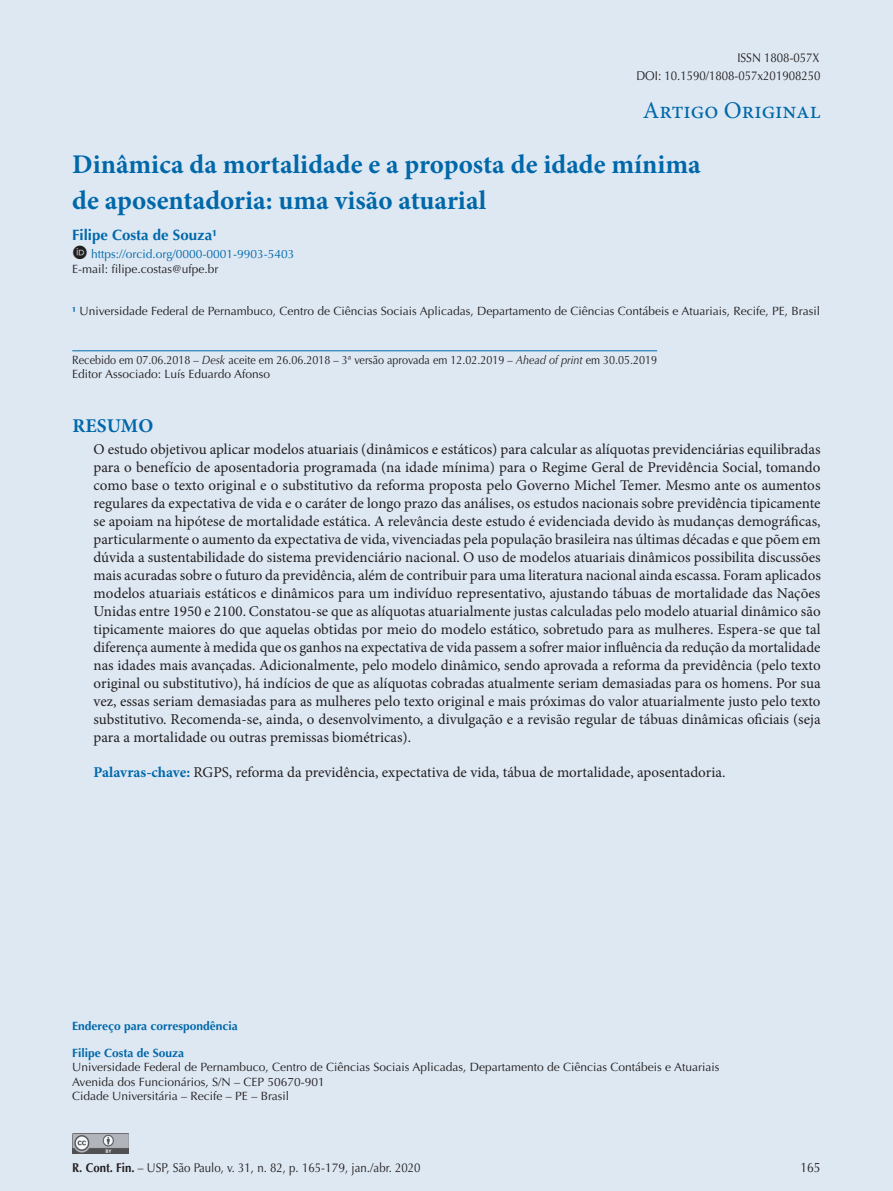
<style>
.page{position:relative;width:893px;height:1191px;background:#dee8f3}
.page>*{position:absolute;margin:0;border:0;box-sizing:border-box;transform-origin:0 0}
.TITULO{font:700 27px/36px "Minion Pro";color:#0068a9}
.t1{font:24px "Minion Pro";color:#0068a9}
.ABSTRACT1{font:700 19.5px "Minion Pro";letter-spacing:.005em;color:#0068a9}
.ABSTRACT2{font:15px/18px "Minion Pro";color:#231f20;text-align:justify}
.KEY_WORDS{font:15px "Minion Pro";color:#231f20}
.AUTORES{font:700 15px "Optima LT Std";color:#0068a9}
.t2{font:13.5px "Optima LT Std";color:#231f20;scale:.9 1}
.RODAPE{font:12.75px "Optima LT Std";color:#231f20;scale:.9 1}
.DOI{font:12.75px "Optima LT Std";color:#231f20;scale:.9 1}
.NOTA_CORRESP{font:12px "Optima LT Std";color:#231f20}
.AFILIACÃO_1{font:12px "Optima LT Std";color:#231f20}
.RECEPCÃO{font:12px "Optima LT Std";color:#231f20;scale:.9 1}
.NOTAS{font:12px "Optima LT Std";color:#231f20}
.NOTAS-2{font:12px "Optima LT Std";color:#0068a9}
.ENDERECO{font:700 12px "Optima LT Std";color:#0068a9}
.NOME_CORRESP{font:700 12px "Optima LT Std";color:#0068a9}
.s1{font-weight:700;color:#0068a9}
.s2{font-style:italic}
.s3{font-weight:700}
.s4{font-style:inherit}
</style>
<div class="page">
<img style="left:72px;top:1133px;width:56px;height:20px">
<hr style="left:72px;top:350px;width:585px;height:1px;background:#0068a9">
<p class="DOI" style="left:737px;top:50px;width:93px">ISSN 1808-057X</p>
<p class="DOI" style="left:636px;top:68px;width:206px">DOI: 10.1590/1808-057x201908250</p>
<p class="t1" style="left:643px;top:94px;width:179px">Artigo Original</p>
<p class="TITULO" style="left:72px;top:146px;width:630px">Dinâmica da mortalidade e a proposta de idade mínima de aposentadoria: uma visão atuarial</p>
<p class="AUTORES" style="left:72px;top:226px;width:146px">Filipe Costa de Souza¹</p>
<p class="NOTAS-2" style="left:91px;top:247px;width:205px">https://orcid.org/0000-0001-9903-5403</p>
<p class="NOTAS" style="left:72px;top:262px;width:148px">E-mail: filipe.costas@ufpe.br</p>
<p class="AFILIACÃO_1" style="left:72px;top:304px;width:749px"><span class="s1">¹</span> Universidade Federal de Pernambuco, Centro de Ciências Sociais Aplicadas, Departamento de Ciências Contábeis e Atuariais, Recife, PE, Brasil</p>
<p class="RECEPCÃO" style="left:72px;top:353px;width:651px">Recebido em 07.06.2018 – <span class="s2">Desk</span> aceite em 26.06.2018 – 3ª versão aprovada em 12.02.2019 – <span class="s2">Ahead of print</span> em 30.05.2019</p>
<p class="NOTAS" style="left:72px;top:367px;width:199px">Editor Associado: Luís Eduardo Afonso</p>
<p class="ABSTRACT1" style="left:72px;top:412px;width:82px">RESUMO</p>
<p class="ABSTRACT2" style="left:94px;top:440px;width:729px">O estudo objetivou aplicar modelos atuariais (dinâmicos e estáticos) para calcular as alíquotas previdenciárias equilibradas para o benefício de aposentadoria programada (na idade mínima) para o Regime Geral de Previdência Social, tomando como base o texto original e o substitutivo da reforma proposta pelo Governo Michel Temer. Mesmo ante os aumentos regulares da expectativa de vida e o caráter de longo prazo das análises, os estudos nacionais sobre previdência tipicamente se apoiam na hipótese de mortalidade estática. A relevância deste estudo é evidenciada devido às mudanças demográficas, particularmente o aumento da expectativa de vida, vivenciadas pela população brasileira nas últimas décadas e que põem em dúvida a sustentabilidade do sistema previdenciário nacional. O uso de modelos atuariais dinâmicos possibilita discussões mais acuradas sobre o futuro da previdência, além de contribuir para uma literatura nacional ainda escassa. Foram aplicados modelos atuariais estáticos e dinâmicos para um indivíduo representativo, ajustando tábuas de mortalidade das Nações Unidas entre 1950 e 2100. Constatou-se que as alíquotas atuarialmente justas calculadas pelo modelo atuarial dinâmico são tipicamente maiores do que aquelas obtidas por meio do modelo estático, sobretudo para as mulheres. Espera-se que tal diferença aumente à medida que os ganhos na expectativa de vida passem a sofrer maior influência da redução da mortalidade nas idades mais avançadas. Adicionalmente, pelo modelo dinâmico, sendo aprovada a reforma da previdência (pelo texto original ou substitutivo), há indícios de que as alíquotas cobradas atualmente seriam demasiadas para os homens. Por sua vez, essas seriam demasiadas para as mulheres pelo texto original e mais próximas do valor atuarialmente justo pelo texto substitutivo. Recomenda-se, ainda, o desenvolvimento, a divulgação e a revisão regular de tábuas dinâmicas oficiais (seja para a mortalidade ou outras premissas biométricas).</p>
<p class="KEY_WORDS" style="left:94px;top:762px;width:633px"><span class="s1">Palavras-chave:</span> RGPS, reforma da previdência, expectativa de vida, tábua de mortalidade, aposentadoria.</p>
<p class="ENDERECO" style="left:72px;top:1018px;width:167px">Endereço para correspondência</p>
<p class="NOME_CORRESP" style="left:72px;top:1046px;width:113px">Filipe Costa de Souza</p>
<p class="NOTA_CORRESP" style="left:72px;top:1060px;width:649px">Universidade Federal de Pernambuco, Centro de Ciências Sociais Aplicadas, Departamento de Ciências Contábeis e Atuariais</p>
<p class="NOTA_CORRESP" style="left:72px;top:1074px;width:254px">Avenida dos Funcionários, S/N – CEP 50670-901</p>
<p class="NOTA_CORRESP" style="left:72px;top:1089px;width:218px">Cidade Universitária – Recife – PE – Brasil</p>
<p class="RODAPE" style="left:72px;top:1160px;width:389px"><span class="s3">R. Cont. Fin.</span> – USP, São Paulo, v. 31, n. 82, p. 165-<span class="s4">179</span>, jan<span class="s4">./</span>abr. 2020</p>
<p class="t2" style="left:800px;top:1160px;width:24px">165</p>
</div>
